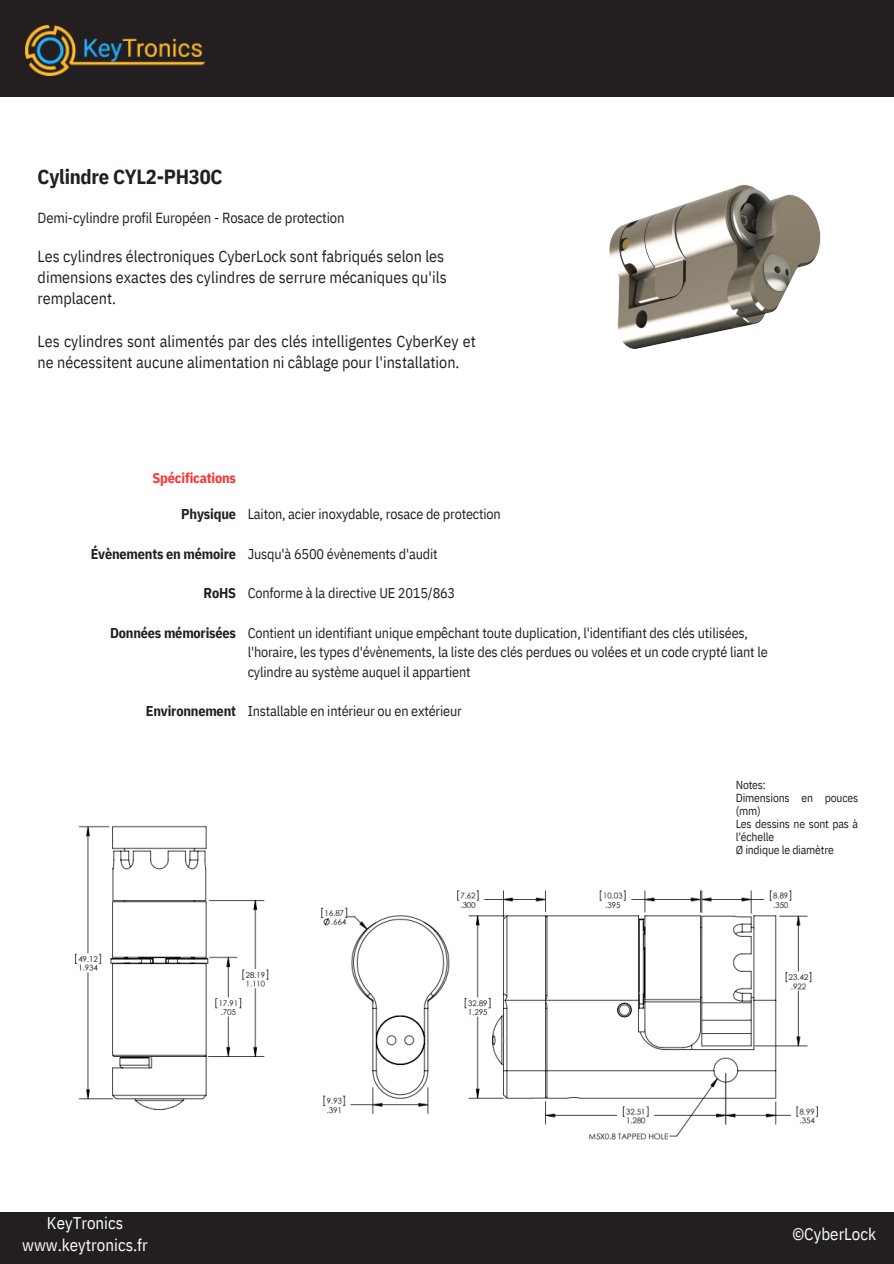
<style>
.page{position:relative;width:894px;height:1264px;background:#fff}
.page>*{position:absolute;margin:0;border:0;box-sizing:border-box;transform-origin:0 0}
.t1{font:700 20.4px "IBM Plex Sans Cond";letter-spacing:-.01em;color:#231f20}
.t2{font:16.95px/21.9px "IBM Plex Sans Cond";color:#fff;text-align:center}
.t3{font:16.05px/21.3px "IBM Plex Sans Cond";color:#231f20}
.t4{font:14.55px "IBM Plex Sans Cond";letter-spacing:-.01em;color:#231f20}
.t5{font:14.25px/19.6px "IBM Plex Sans Cond";letter-spacing:-.01em;color:#231f20}
.t6{font:700 14.25px "IBM Plex Sans Cond";letter-spacing:-.01em;color:#231f20}
.t7{font:700 14.25px "IBM Plex Sans Cond";letter-spacing:-.01em;color:#ff3131}
.t8{font:11.7px/13.2px "IBM Plex Sans Cond";letter-spacing:-.015em;color:#231f20}
</style>
<div class="page">
<div style="left:0;top:0;width:893px;height:97px;background:#231f20"></div>
<img style="left:25px;top:25px;width:180px;height:51px">
<div style="left:0;top:1212px;width:893px;height:51px;background:#231f20"></div>
<img style="left:609px;top:184px;width:212px;height:165px">
<img style="left:321px;top:890px;width:497px;height:250px">
<img style="left:75px;top:825px;width:194px;height:286px">
<h1 class="t1" style="left:38px;top:163px;width:186px">Cylindre CYL2-PH30C</h1>
<h4 class="t4" style="left:38px;top:208px;width:308px">Demi-cylindre profil Européen - Rosace de protection</h4>
<p class="t3" style="left:38px;top:245px;width:410px">Les cylindres électroniques CyberLock sont fabriqués selon les dimensions exactes des cylindres de serrure mécaniques qu'ils remplacent.</p>
<p class="t3" style="left:38px;top:330px;width:439px">Les cylindres sont alimentés par des clés intelligentes CyberKey et ne nécessitent aucune alimentation ni câblage pour l'installation.</p>
<h2 class="t7" style="left:152px;top:468px;width:85px">Spécifications</h2>
<h2 class="t6" style="left:181px;top:504px;width:56px">Physique</h2>
<p class="t6" style="left:91px;top:544px;width:147px">Évènements en mémoire</p>
<h3 class="t6" style="left:203px;top:583px;width:34px">RoHS</h3>
<h3 class="t6" style="left:110px;top:623px;width:127px">Données mémorisées</h3>
<h3 class="t6" style="left:146px;top:701px;width:92px">Environnement</h3>
<h3 class="t5" style="left:248px;top:504px;width:254px">Laiton, acier inoxydable, rosace de protection</h3>
<h3 class="t5" style="left:248px;top:543px;width:191px">Jusqu'à 6500 évènements d'audit</h3>
<h3 class="t5" style="left:248px;top:583px;width:209px">Conforme à la directive UE 2015/863</h3>
<h4 class="t5" style="left:248px;top:622px;width:521px">Contient un identifiant unique empêchant toute duplication, l'identifiant des clés utilisées, l'horaire, les types d'évènements, la liste des clés perdues ou volées et un code crypté liant le cylindre au système auquel il appartient</h4>
<h4 class="t5" style="left:248px;top:701px;width:216px">Installable en intérieur ou en extérieur</h4>
<h4 class="t8" style="left:735px;top:777px;width:32px">Notes:</h4>
<p class="t8" style="left:735px;top:790px;width:124px">Dimensions en pouces (mm)</p>
<p class="t8" style="left:735px;top:817px;width:124px">Les dessins ne sont pas à l'échelle</p>
<p class="t8" style="left:735px;top:843px;width:99px">Ø indique le diamètre</p>
<h4 class="t2" style="left:22px;top:1211px;width:127px">KeyTronics www.keytronics.fr</h4>
<h4 class="t2" style="left:792px;top:1222px;width:85px">©CyberLock</h4>
</div>
